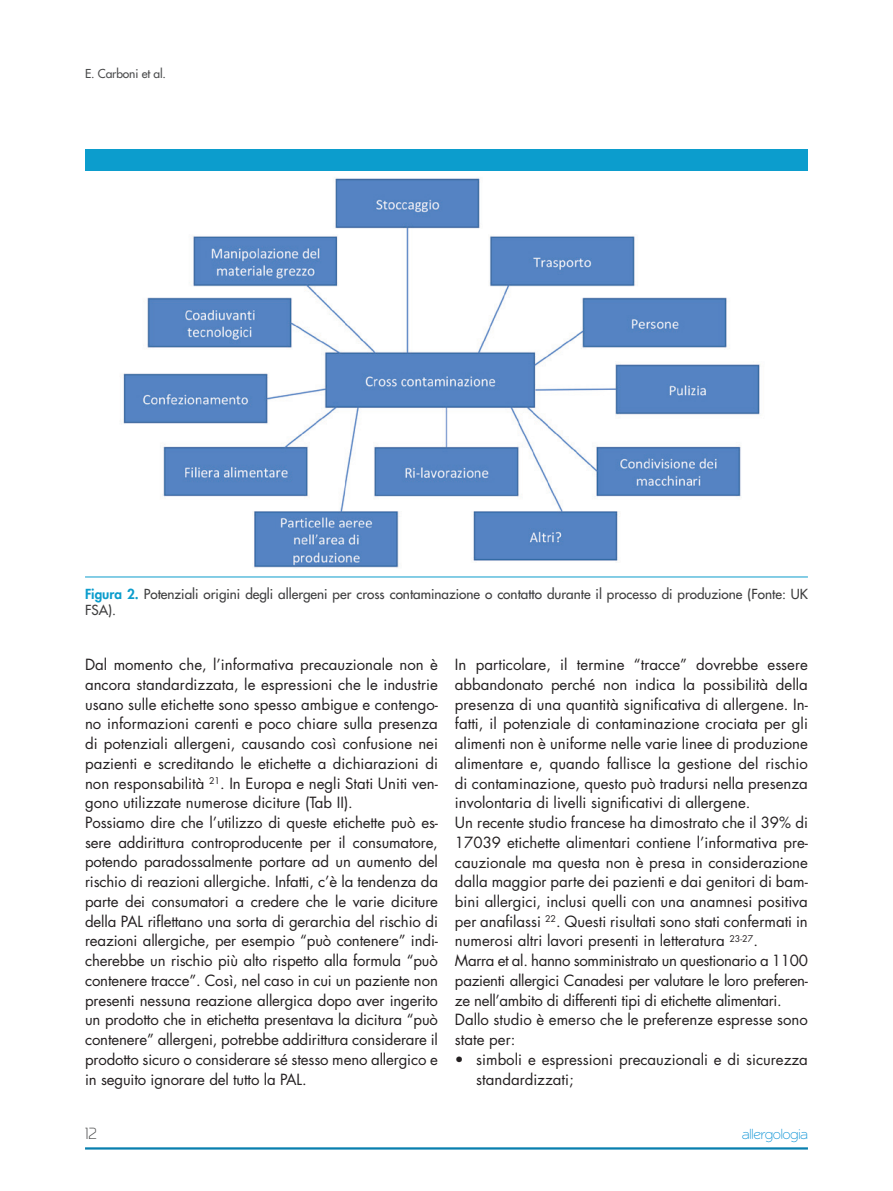
<style>
.page{position:relative;width:893px;height:1191px;background:#fff}
.page>*{position:absolute;margin:0;border:0;box-sizing:border-box;transform-origin:0 0}
.t1{font:15px/19.8px "Futura Std";color:#231f20}
.t2{font:15px "Rawengulk Sans";color:#008ed4}
.t3{font:300 15px "Prime";color:#4b4c4d}
.t4{font:500 13.5px/16.5px "Futura Std";color:#3e3e3f}
.t5{font:500 12px "Futura Std";letter-spacing:-.01em;color:#4b4c4d}
.s1{font-weight:800;color:#0c9dcd}
</style>
<div class="page">
<hr style="left:85px;top:1147px;width:723px;height:2px;background:#087fae">
<img style="left:123px;top:177px;width:637px;height:391px">
<div style="left:85px;top:149px;width:723px;height:21px;background:#0c9dcd"></div>
<hr style="left:85px;top:576px;width:723px;height:1px;background:#0c9dcd">
<p class="t5" style="left:85px;top:66px;width:83px">E. Carboni et al.</p>
<p class="t4" style="left:85px;top:585px;width:724px"><span class="s1">Figura 2.</span> Potenziali origini degli allergeni per cross contaminazione o contatto durante il processo di produzione (Fonte: UK<br>FSA).</p>
<p class="t1" style="left:85px;top:655px;width:354px">Dal momento che, l’informativa precauzionale non è ancora standardizzata, le espressioni che le industrie usano sulle etichette sono spesso ambigue e contengo&shy;no informazioni carenti e poco chiare sulla presenza di potenziali allergeni, causando così confusione nei pazienti e screditando le etichette a dichiarazioni di non responsabilità <sup>21</sup>. In Europa e negli Stati Uniti ven&shy;gono utilizzate numerose diciture (Tab II).<br>Possiamo dire che l’utilizzo di queste etichette può es&shy;sere addirittura controproducente per il consumatore, potendo paradossalmente portare ad un aumento del rischio di reazioni allergiche. Infatti, c’è la tendenza da parte dei consumatori a credere che le varie diciture della PAL riflettano una sorta di gerarchia del rischio di reazioni allergiche, per esempio “può contenere” indi&shy;cherebbe un rischio più alto rispetto alla formula “può contenere tracce”. Così, nel caso in cui un paziente non presenti nessuna reazione allergica dopo aver ingerito un prodotto che in etichetta presentava la dicitura “può contenere” allergeni, potrebbe addirittura considerare il prodotto sicuro o considerare sé stesso meno allergico e in seguito ignorare del tutto la PAL.</p>
<p class="t1" style="left:455px;top:655px;width:354px">In particolare, il termine “tracce” dovrebbe essere abbandonato perché non indica la possibilità della presenza di una quantità significativa di allergene. In&shy;fatti, il potenziale di contaminazione crociata per gli alimenti non è uniforme nelle varie linee di produzione alimentare e, quando fallisce la gestione del rischio di contaminazione, questo può tradursi nella presenza involontaria di livelli significativi di allergene.<br>Un recente studio francese ha dimostrato che il 39% di 17039 etichette alimentari contiene l’informativa pre&shy;cauzionale ma questa non è presa in considerazione dalla maggior parte dei pazienti e dai genitori di bam&shy;bini allergici, inclusi quelli con una anamnesi positiva per anafilassi <sup>22</sup>. Questi risultati sono stati confermati in numerosi altri lavori presenti in letteratura <sup>23-27</sup>.<br>Marra et al. hanno somministrato un questionario a 1100 pazienti allergici Canadesi per valutare le loro preferen&shy;ze nell’ambito di differenti tipi di etichette alimentari.<br>Dallo studio è emerso che le preferenze espresse sono state per:</p>
<p class="t1" style="left:476px;top:1049px;width:333px;text-indent:-21px">• simboli e espressioni precauzionali e di sicurezza standardizzati;</p>
<p class="t3" style="left:85px;top:1125px;width:14px">12</p>
<p class="t2" style="left:742px;top:1125px;width:67px">allergologia</p>
</div>
